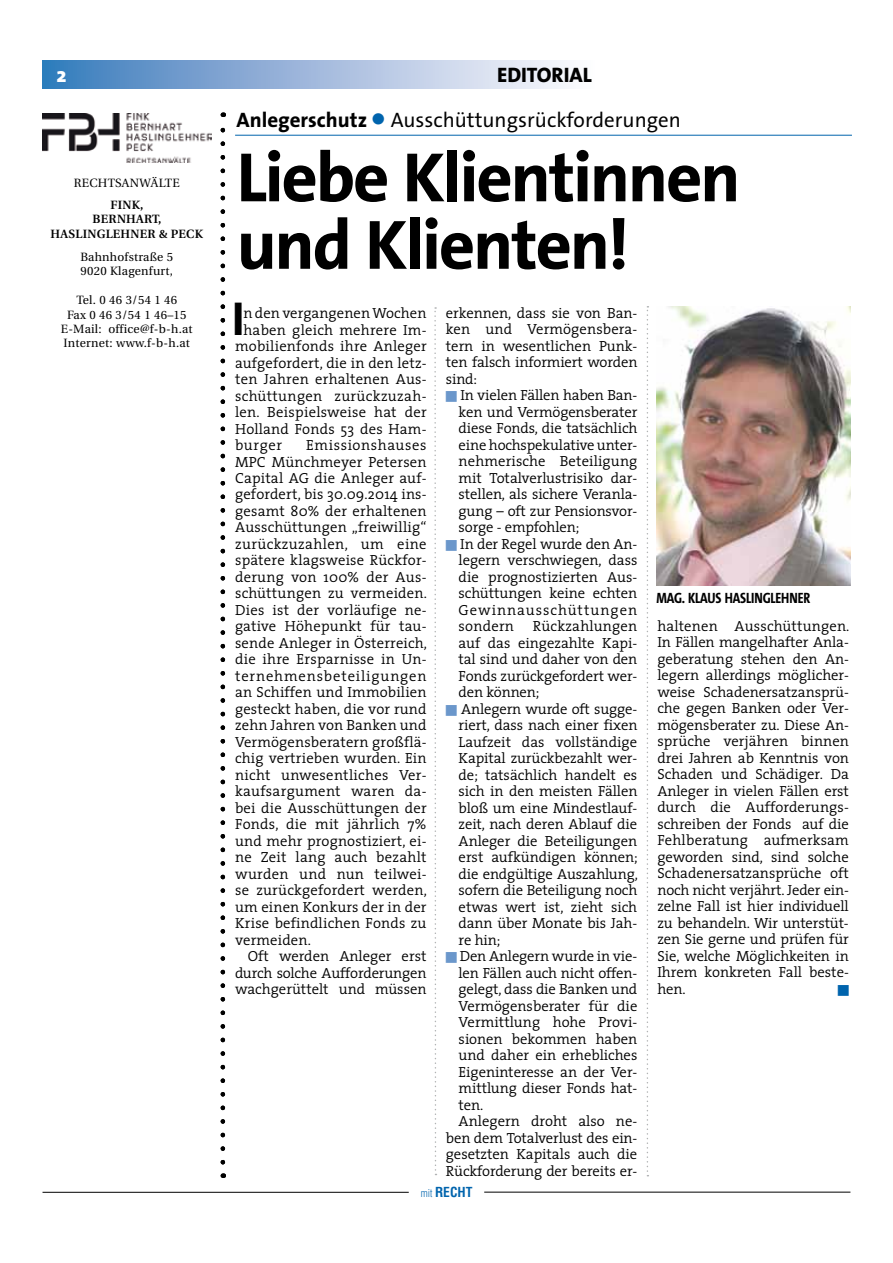
<style>
.page{position:relative;width:893px;height:1263px;background:#fff}
.page>*{position:absolute;margin:0;border:0;box-sizing:border-box;transform-origin:0 0}
.t1{font:700 70.5px/67.5px "The Sans Correspondence";letter-spacing:-.03em;color:#000}
.t2{font:700 48px "The Sans Correspondence";color:#000}
.t3{font:21px "The Sans Correspondence";color:#000}
.t4{font:800 21px "The Sans";color:#000}
.t5{font:800 21px "The Sans";color:#fff}
.t6{font:700 15px "The Sans Condensed";letter-spacing:-.01em;color:#000}
.t7{font:300 14.7px/16.5px "The Serif";letter-spacing:-.005em;color:#000;text-align:justify}
.t8{font:300 14.7px "The Serif";letter-spacing:.015em;color:#000}
.t9{font:300 14.7px "The Serif";letter-spacing:.025em;color:#000}
.t10{font:14.7px "Zapf Dingbats";color:#0064ad}
.t11{font:700 condensed 13.5px "Helvetica";color:#0064ad}
.t12{font:12px/14.4px "Utopia";letter-spacing:.02em;color:#000}
.t13{font:600 12px/14.4px "Utopia";letter-spacing:.02em;color:#000;text-align:center}
.s1{font-weight:700}
.s2{color:#0064ad}
.s3{color:#6b97cb}
.s4{font-weight:300;font-size:10.5px}
</style>
<div class="page">
<div style="left:43px;top:60px;width:551px;height:28px;background:linear-gradient(to right,#3a7abc,#fffcff)"></div>
<hr style="left:43px;top:1192px;width:366px;height:1px;background:#000">
<hr style="left:484px;top:1192px;width:366px;height:1px;background:#000">
<img style="left:43px;top:113px;width:169px;height:50px">
<svg style="left:221px;top:113px;width:4px;height:1049px"></svg>
<img style="left:657px;top:306px;width:193px;height:280px">
<hr style="left:235px;top:135px;width:617px;height:1px;background:#0064ad">
<svg style="left:434px;top:307px;width:2px;height:868px"></svg>
<svg style="left:647px;top:306px;width:1px;height:870px"></svg>
<h3 class="t5" style="left:57px;top:57px;width:12px">2</h3>
<h3 class="t4" style="left:497px;top:57px;width:96px">EDITORIAL</h3>
<p class="t12" style="left:74px;top:176px;width:107px">Rechtsanwälte</p>
<p class="t13" style="left:51px;top:198px;width:154px">FINK,<br>BERNHART,<br>HASLINGLEHNER &amp; PECK</p>
<p class="t12" style="left:80px;top:250px;width:94px">Bahnhofstraße 5<br>9020 Klagenfurt,</p>
<p class="t12" style="left:61px;top:293px;width:133px;text-align:center">Tel. 0 46 3/54 1 46<br>Fax 0 46 3/54 1 46–15<br>E-Mail: office@f-b-h.at<br>Internet: www.f-b-h.at</p>
<h3 class="t3" style="left:237px;top:108px;width:446px"><span class="s1">Anlegerschutz</span> <span class="s2">●</span> Ausschüttungsrückforderungen</h3>
<h1 class="t1" style="left:237px;top:146px;width:505px">Liebe Klientinnen und Klienten!</h1>
<h2 class="t2" style="left:232px;top:292px;width:15px">I</h2>
<p class="t7" style="left:244px;top:304px;width:184px">n den vergangenen Wochen</p>
<p class="t7" style="left:446px;top:304px;width:193px">erkennen, dass sie von Ban&shy;ken und Vermögensbera&shy;tern in wesentlichen Punk&shy;ten falsch informiert worden sind:</p>
<p class="t7" style="left:459px;top:387px;width:180px;text-indent:-13px"><span class="s3">■</span> In vielen Fällen haben Ban&shy;ken und Vermögensberater diese Fonds, die tatsächlich eine hochspekulative unter&shy;nehmerische Beteiligung mit Totalverlustrisiko dar&shy;stellen, als sichere Veranla&shy;gung – oft zur Pensionsvor&shy;sorge - empfohlen;</p>
<p class="t7" style="left:459px;top:535px;width:180px;text-indent:-13px"><span class="s3">■</span> In der Regel wurde den An&shy;legern verschwiegen, dass die prognostizierten Aus&shy;schüttungen keine echten Gewinnausschüttungen sondern</p>
<p class="t8" style="left:244px;top:317px;width:185px">haben gleich mehrere Im-</p>
<p class="t8" style="left:235px;top:334px;width:193px">mobilienfonds ihre Anleger</p>
<p class="t7" style="left:235px;top:354px;width:193px">aufgefordert, die in den letz-</p>
<p class="t8" style="left:235px;top:367px;width:193px">ten Jahren erhaltenen Aus-</p>
<p class="t9" style="left:235px;top:383px;width:193px">schüttungen zurückzuzah-</p>
<p class="t8" style="left:235px;top:400px;width:193px">len. Beispielsweise hat der</p>
<p class="t8" style="left:235px;top:416px;width:193px">Holland Fonds 53 des Ham-</p>
<p class="t7" style="left:235px;top:436px;width:49px">burger</p>
<p class="t7" style="left:235px;top:436px;width:194px;text-indent:71px">Emissionshauses MPC Münchmeyer Petersen Capital AG die Anleger auf&shy;gefordert, bis 30.09.2014 ins&shy;gesamt 80% der erhaltenen Ausschüttungen „freiwillig“ zurückzuzahlen, um eine spätere klagsweise Rückfor&shy;derung von 100% der Aus&shy;schüttungen zu vermeiden.<br>Dies ist der vorläufige ne&shy;gative Höhepunkt für tau&shy;sende Anleger in Österreich, die ihre Ersparnisse in Un&shy;ternehmensbeteiligungen an Schiffen und Immobilien gesteckt haben, die vor rund zehn Jahren von Banken und Vermögensberatern großflä&shy;chig vertrieben wurden. Ein nicht unwesentliches Ver&shy;kaufsargument waren da&shy;bei die Ausschüttungen der Fonds, die mit jährlich 7% und mehr prognostiziert, ei&shy;ne Zeit lang auch bezahlt wurden und nun teilwei&shy;se zurückgefordert werden, um einen Konkurs der in der Krise befindlichen Fonds zu vermeiden.</p>
<p class="t7" style="left:235px;top:948px;width:193px;text-indent:13px">Oft werden Anleger erst durch solche Aufforderungen wachgerüttelt und müssen</p>
<p class="t6" style="left:656px;top:589px;width:156px">MAG. KLAUS HASLINGLEHNER</p>
<p class="t7" style="left:657px;top:617px;width:193px">haltenen Ausschüttungen.<br>In Fällen mangelhafter Anla&shy;geberatung stehen den An&shy;legern allerdings möglicher&shy;weise Schadenersatzansprü&shy;che gegen Banken oder Ver&shy;mögensberater zu. Diese An&shy;sprüche verjähren binnen drei Jahren ab Kenntnis von Schaden und Schädiger. Da Anleger in vielen Fällen erst durch die Aufforderungs&shy;schreiben der Fonds auf die Fehlberatung aufmerksam geworden sind, sind solche Schadenersatzansprüche oft noch nicht verjährt. Jeder ein&shy;zelne Fall ist hier individuell zu behandeln. Wir unterstüt&shy;zen Sie gerne und prüfen für Sie, welche Möglichkeiten in Ihrem konkreten Fall beste&shy;hen.</p>
<p class="t7" style="left:459px;top:617px;width:180px;text-indent:74px">Rückzahlungen auf das eingezahlte Kapi&shy;tal sind und daher von den Fonds zurückgefordert wer&shy;den können;</p>
<p class="t7" style="left:459px;top:700px;width:181px;text-indent:-13px"><span class="s3">■</span> Anlegern wurde oft sugge&shy;riert, dass nach einer fixen Laufzeit das vollständige Kapital zurückbezahlt wer&shy;de; tatsächlich handelt es sich in den meisten Fällen bloß um eine Mindestlauf&shy;zeit, nach deren Ablauf die Anleger die Beteiligungen erst aufkündigen können; die endgültige Auszahlung, sofern die Beteiligung noch etwas wert ist, zieht sich dann über Monate bis Jah&shy;re hin;</p>
<p class="t7" style="left:446px;top:947px;width:193px"><span class="s3">■</span> Den Anlegern wurde in vie-</p>
<p class="t7" style="left:459px;top:964px;width:180px">len Fällen auch nicht offen-</p>
<p class="t7" style="left:459px;top:980px;width:180px">gelegt, dass die Banken und</p>
<p class="t7" style="left:459px;top:997px;width:180px">Vermögensberater für die</p>
<p class="t7" style="left:459px;top:1013px;width:180px">Vermittlung hohe Provi-</p>
<p class="t7" style="left:459px;top:1030px;width:180px">sionen bekommen haben</p>
<p class="t7" style="left:459px;top:1046px;width:180px">und daher ein erhebliches</p>
<p class="t7" style="left:459px;top:1063px;width:180px">Eigeninteresse an der Ver-</p>
<p class="t7" style="left:459px;top:1079px;width:180px">mittlung dieser Fonds hat-</p>
<p class="t7" style="left:459px;top:1096px;width:26px">ten.</p>
<p class="t7" style="left:459px;top:1112px;width:180px">Anlegern droht also ne-</p>
<p class="t7" style="left:446px;top:1129px;width:193px">ben dem Totalverlust des ein-</p>
<p class="t7" style="left:446px;top:1145px;width:193px">gesetzten Kapitals auch die</p>
<p class="t7" style="left:446px;top:1162px;width:193px">Rückforderung der bereits er-</p>
<p class="t10" style="left:838px;top:982px;width:13px">■</p>
<p class="t11" style="left:421px;top:1183px;width:53px"><span class="s4">mit</span> RECHT</p>
</div>
